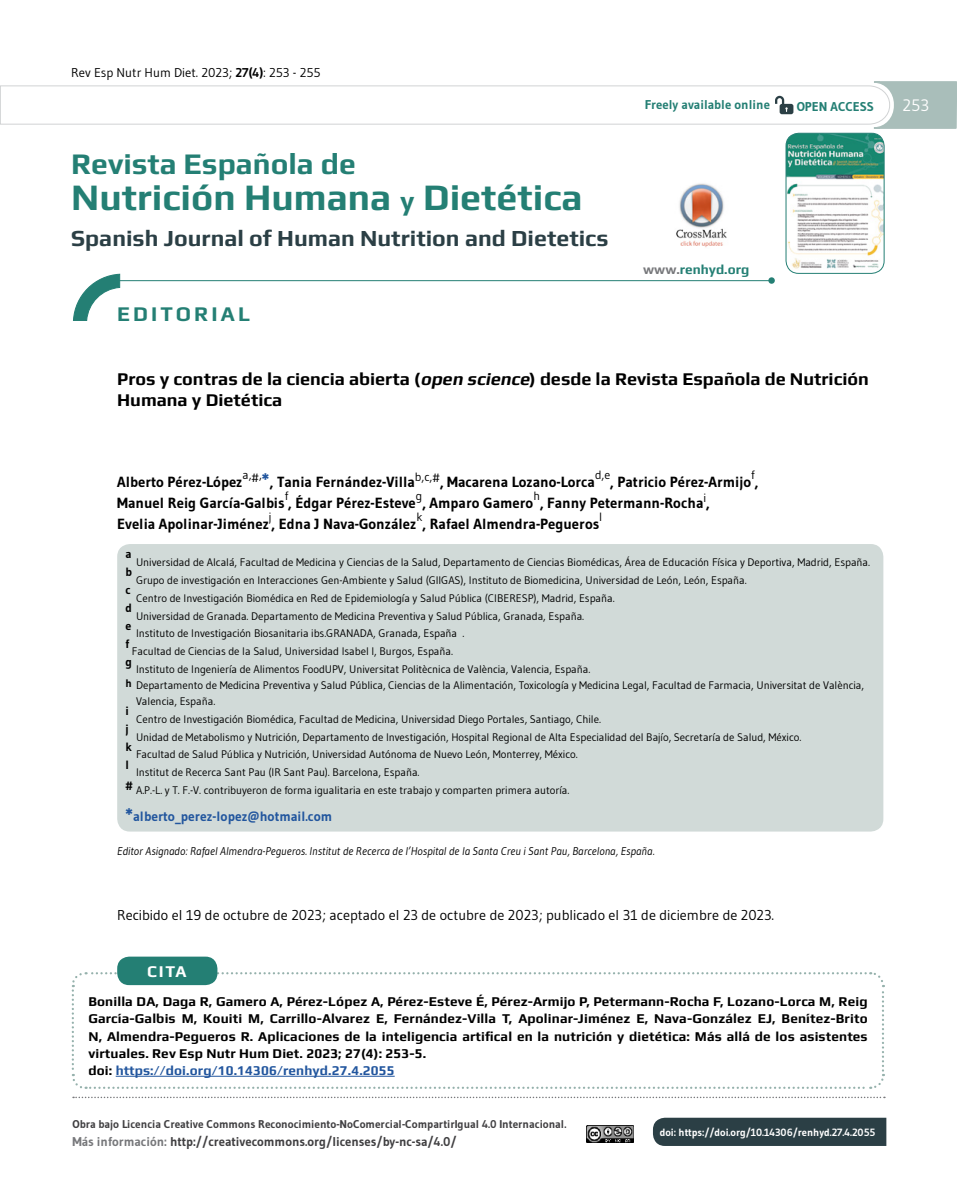
<style>
.page{position:relative;width:957px;height:1191px;background:#fff}
.page>*{position:absolute;margin:0;border:0;box-sizing:border-box;transform-origin:0 0}
.t1{font:700 37.5px "Play";color:#247f74}
.t2{font:700 30px "Play";color:#247f74}
.t3{font:700 23.1px "Play";color:#2b3f45}
.t4{font:700 21px "Play";letter-spacing:.15em;color:#247f74}
.t5{font:700 18px/21px "Play";color:#000}
.t6{font:700 16.5px "Play";color:#fff}
.t7{font:16.5px "Gudea";color:#fff}
.t8{font:700 14.7px/21px "Gudea";color:#000}
.t9{font:14.25px "Gudea";color:#000}
.t10{font:700 13.5px/17.2px "Play";letter-spacing:.01em;color:#000}
.t11{font:700 13.5px "Gudea";color:#22569e}
.t12{font:700 13.5px "Play";color:#247f74}
.t13{font:700 12.75px "Gudea";color:#414042}
.t14{font:12.75px "Gudea";color:#000}
.t15{font:700 12.75px "Gudea";color:#247f74}
.t16{font:700 12px "Gudea";color:#000}
.t17{font:12px "Gudea";color:#000}
.t18{font:italic 11.25px "Gudea";color:#000}
.t19{font:700 11.25px "Gudea";color:#414042}
.t20{font:10.95px/17.9px "Gudea";letter-spacing:-.005em;color:#000}
.t21{font:700 10.5px "Gudea";letter-spacing:-.005em;color:#fff}
.s1{font-weight:700}
.s2{font-size:27px}
.s3{color:#77787b}
.s4{font-style:italic}
.s5{font-size:18px;color:#22569e}
.s6{font-size:18px}
.s7{color:#22569e}
</style>
<div class="page">
<img style="left:786px;top:133px;width:98px;height:140px">
<div style="left:785px;top:133px;width:99px;height:141px;border:1px solid #247f74;border-radius:13px"></div>
<svg style="left:73px;top:1096px;width:812px;height:2px"></svg>
<hr style="left:115px;top:280px;width:655px;height:1px;background:#247f74">
<svg style="left:73px;top:273px;width:48px;height:48px"></svg>
<div style="left:768px;top:277px;width:7px;height:7px;background:#247f74;border-radius:50%"></div>
<div style="left:117px;top:544px;width:766px;height:287px;background:#d1dad8;border-radius:13px"></div>
<svg style="left:0;top:81px;width:957px;height:48px"></svg>
<img style="left:676px;top:183px;width:51px;height:65px">
<svg style="left:71px;top:971px;width:814px;height:118px"></svg>
<hr style="left:116px;top:1076px;width:279px;height:1px;background:#22569e">
<div style="left:117px;top:956px;width:100px;height:29px;background:#247f74;border-radius:12px"></div>
<img style="left:586px;top:1125px;width:48px;height:17px">
<div style="left:653px;top:1117px;width:233px;height:29px;background:#2b3f45"></div>
<p class="t14" style="left:71px;top:65px;width:251px">Rev Esp Nutr Hum Diet. 2023; <span class="s1">27(4)</span>: 253 - 255</p>
<h2 class="t2" style="left:71px;top:146px;width:286px">Revista Española de</h2>
<h1 class="t1" style="left:71px;top:175px;width:513px">Nutrición Humana <span class="s2">y</span> Dietética</h1>
<h3 class="t3" style="left:71px;top:224px;width:539px">Spanish Journal of Human Nutrition and Dietetics</h3>
<h3 class="t4" style="left:117px;top:301px;width:134px">EDITORIAL</h3>
<p class="t15" style="left:644px;top:96px;width:127px">Freely available online</p>
<p class="t15" style="left:796px;top:98px;width:79px">OPEN ACCESS</p>
<p class="t12" style="left:643px;top:262px;width:108px"><span class="s3">www.</span>renhyd.org</p>
<h3 class="t5" style="left:117px;top:368px;width:753px">Pros y contras de la ciencia abierta (<span class="s4">open science</span>) desde la Revista Española de Nutrición<br>Humana y Dietética</h3>
<p class="t17" style="left:751px;top:468px;width:5px">f</p>
<h3 class="t8" style="left:117px;top:471px;width:479px">Alberto Pérez-López<sup>a,#,</sup><span class="s5">*</span>, Tania Fernández-Villa<sup>b,c,#</sup>, Macarena Lozano-Lorca</h3>
<p class="t17" style="left:595px;top:468px;width:17px">d,e</p>
<h3 class="t8" style="left:610px;top:471px;width:149px">, Patricio Pérez-Armijo ,</h3>
<p class="t17" style="left:285px;top:489px;width:5px">f</p>
<p class="t17" style="left:416px;top:489px;width:8px">g</p>
<p class="t17" style="left:533px;top:489px;width:8px">h</p>
<h3 class="t8" style="left:117px;top:492px;width:594px;text-indent:423px">, Fanny Petermann-Rocha<sup>i</sup>,<br>Evelia Apolinar-Jiménez , Edna J Nava-González , Rafael Almendra-Pegueros</h3>
<h3 class="t8" style="left:117px;top:492px;width:418px">Manuel Reig García-Galbis , Édgar Pérez-Esteve , Amparo Gamero</h3>
<p class="t17" style="left:269px;top:510px;width:4px">j</p>
<p class="t17" style="left:416px;top:510px;width:8px">k</p>
<p class="t17" style="left:599px;top:510px;width:5px">l</p>
<p class="t16" style="left:125px;top:547px;width:8px">a</p>
<p class="t20" style="left:136px;top:553px;width:735px">Universidad de Alcalá, Facultad de Medicina y Ciencias de la Salud, Departamento de Ciencias Biomédicas, Área de Educación Física y Deportiva, Madrid, España.</p>
<p class="t16" style="left:125px;top:564px;width:8px">b</p>
<p class="t20" style="left:136px;top:571px;width:612px">Grupo de investigación en Interacciones Gen-Ambiente y Salud (GIIGAS), Instituto de Biomedicina, Universidad de León, León, España.</p>
<p class="t16" style="left:125px;top:582px;width:7px">c</p>
<p class="t20" style="left:136px;top:589px;width:480px">Centro de Investigación Biomédica en Red de Epidemiología y Salud Pública (CIBERESP), Madrid, España.</p>
<p class="t16" style="left:125px;top:600px;width:8px">d</p>
<p class="t20" style="left:136px;top:606px;width:450px">Universidad de Granada. Departamento de Medicina Preventiva y Salud Pública, Granada, España.</p>
<p class="t16" style="left:125px;top:618px;width:7px">e</p>
<p class="t20" style="left:136px;top:624px;width:330px">Instituto de Investigación Biosanitaria ibs.GRANADA, Granada, España .</p>
<p class="t16" style="left:125px;top:636px;width:5px">f</p>
<p class="t20" style="left:132px;top:642px;width:323px">Facultad de Ciencias de la Salud, Universidad Isabel I, Burgos, España.</p>
<p class="t16" style="left:125px;top:654px;width:8px">g</p>
<p class="t20" style="left:136px;top:660px;width:456px">Instituto de Ingeniería de Alimentos FoodUPV, Universitat Politècnica de València, Valencia, España.</p>
<p class="t20" style="left:125px;top:676px;width:740px"><span class="s1">h</span> Departamento de Medicina Preventiva y Salud Pública, Ciencias de la Alimentación, Toxicología y Medicina Legal, Facultad de Farmacia, Universitat de València,</p>
<p class="t20" style="left:136px;top:692px;width:81px">Valencia, España.</p>
<p class="t16" style="left:125px;top:703px;width:5px">i</p>
<p class="t20" style="left:136px;top:709px;width:466px">Centro de Investigación Biomédica, Facultad de Medicina, Universidad Diego Portales, Santiago, Chile.</p>
<p class="t16" style="left:125px;top:721px;width:5px">j</p>
<p class="t20" style="left:136px;top:727px;width:667px">Unidad de Metabolismo y Nutrición, Departamento de Investigación, Hospital Regional de Alta Especialidad del Bajío, Secretaría de Salud, México.</p>
<p class="t16" style="left:125px;top:739px;width:8px">k</p>
<p class="t20" style="left:136px;top:745px;width:443px">Facultad de Salud Pública y Nutrición, Universidad Autónoma de Nuevo León, Monterrey, México.</p>
<p class="t16" style="left:125px;top:757px;width:5px">l</p>
<p class="t20" style="left:125px;top:763px;width:445px;text-indent:11px">Institut de Recerca Sant Pau (IR Sant Pau). Barcelona, España.<br><sup>#</sup> A.P.-L. y T. F.-V. contribuyeron de forma igualitaria en este trabajo y comparten primera autoría.</p>
<p class="t11" style="left:125px;top:808px;width:208px"><span class="s6">*</span>alberto_perez-lopez@hotmail.com</p>
<p class="t18" style="left:117px;top:843px;width:539px">Editor Asignado: Rafael Almendra-Pegueros. Institut de Recerca de l’Hospital de la Santa Creu i Sant Pau, Barcelona, España.</p>
<h3 class="t9" style="left:117px;top:906px;width:658px">Recibido el 19 de octubre de 2023; aceptado el 23 de octubre de 2023; publicado el 31 de diciembre de 2023.</h3>
<h3 class="t6" style="left:147px;top:961px;width:41px">CITA</h3>
<p class="t10" style="left:88px;top:992px;width:781px">Bonilla DA, Daga R, Gamero A, Pérez-López A, Pérez-Esteve É, Pérez-Armijo P, Petermann-Rocha F, Lozano-Lorca M, Reig García-Galbis M, Kouiti M, Carrillo-Alvarez E, Fernández-Villa T, Apolinar-Jiménez E, Nava-González EJ, Benítez-Brito N, Almendra-Pegueros R. Aplicaciones de la inteligencia artifical en la nutrición y dietética: Más allá de los asistentes virtuales. Rev Esp Nutr Hum Diet. 2023; 27(4): 253-5.<br>doi: <span class="s7">https://doi.org/10.14306/renhyd.27.4.2055</span></p>
<p class="t19" style="left:72px;top:1117px;width:495px">Obra bajo Licencia Creative Commons Reconocimiento-NoComercial-CompartirIgual 4.0 Internacional.</p>
<p class="t13" style="left:72px;top:1133px;width:386px"><span class="s3">Más información:</span> http://creativecommons.org/licenses/by-nc-sa/4.0/</p>
<p class="t21" style="left:660px;top:1125px;width:217px">doi: https://doi.org/10.14306/renhyd.27.4.2055</p>
<h3 class="t7" style="left:902px;top:95px;width:28px">253</h3>
</div>
